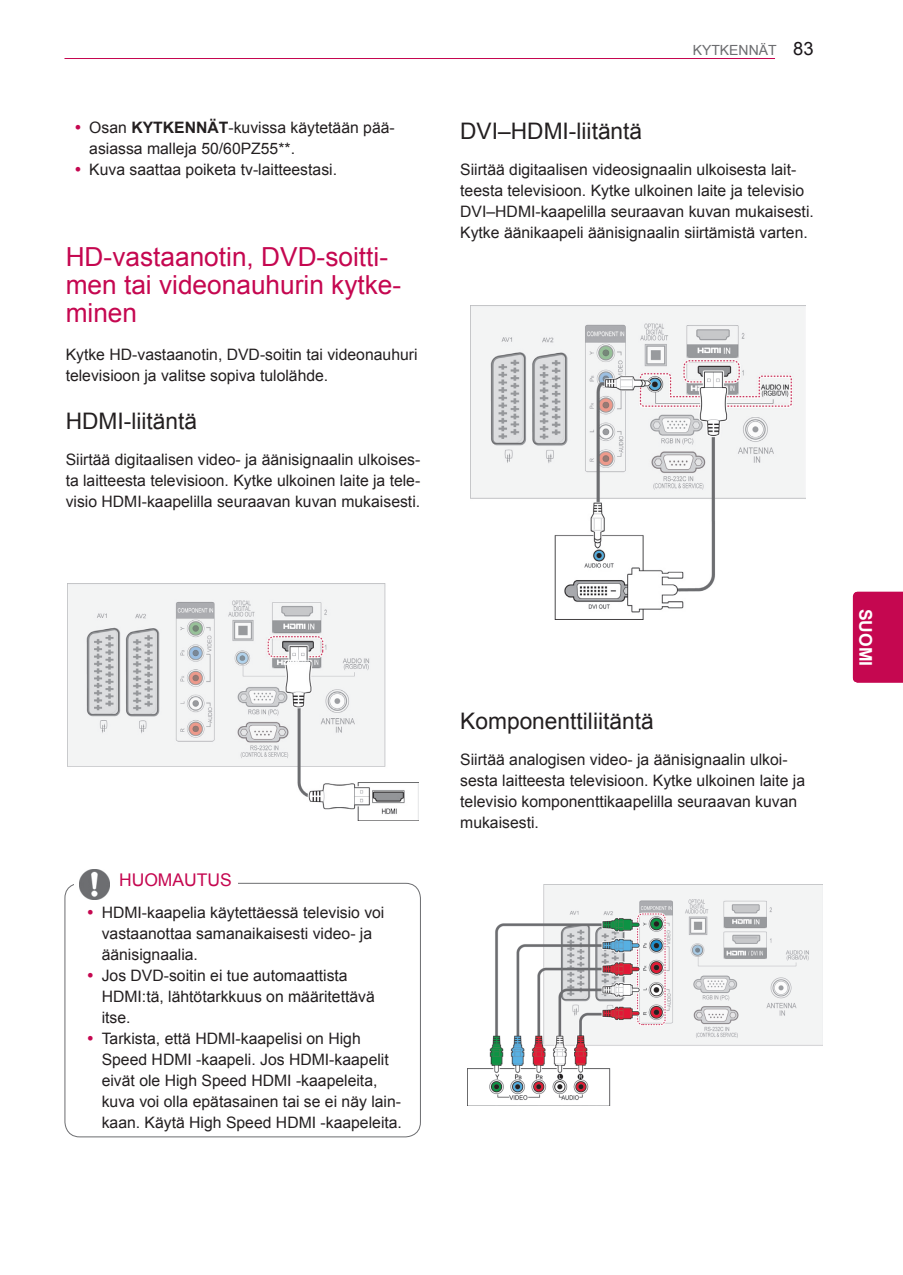
<style>
.page{position:relative;width:903px;height:1275px;background:#fff}
.page>*{position:absolute;margin:0;border:0;box-sizing:border-box;transform-origin:0 0}
.Title-1{font:26.25px/28px "Arial";color:#c50750}
.Title-2{font:22.75px "Arial";color:#231f20}
.t1{font:700 21px "Arial";color:#fff}
.t2{font:18.38px "Arial";color:#1a161a}
.Title-warning{font:17.5px "Arial";color:#c50750}
.t3{font:700 17.5px "Arial";color:#fff}
.Body{font:15.75px/21px "Arial";color:#231f20}
.Body-Bullet{font:15.75px/21px "Arial";color:#231f20}
.t4{font:14px "Arial";color:#6c6d70}
.s1{font-weight:700}
</style>
<div class="page">
<hr style="left:64px;top:58px;width:711px;height:1px;background:#c50750">
<div style="left:853px;top:592px;width:50px;height:90px;background:#c50750"></div>
<div style="left:64px;top:883px;width:357px;height:254px;border:1px solid #6c6d70;border-radius:15px"></div>
<div style="left:109px;top:871px;width:128px;height:30px;background:#fff"></div>
<div style="left:74px;top:869px;width:37px;height:30px;background:#fff"></div>
<img style="left:79px;top:869px;width:30px;height:30px">
<img style="left:68px;top:583px;width:350px;height:237px">
<img style="left:470px;top:305px;width:335px;height:314px">
<img style="left:468px;top:884px;width:354px;height:221px">
<p class="Body-Bullet" style="left:89px;top:117px;width:307px">Osan <span class="s1">KYTKENNÄT</span>-kuvissa käytetään pää&shy;asiassa malleja 50/60PZ55**.</p>
<p class="Body-Bullet" style="left:89px;top:159px;width:249px">Kuva saattaa poiketa tv-laitteestasi.</p>
<p class="Title-1" style="left:66px;top:243px;width:337px">HD-vastaanotin, DVD-soitti&shy;men tai videonauhurin kytke&shy;minen</p>
<p class="Body" style="left:66px;top:345px;width:353px">Kytke HD-vastaanotin, DVD-soitin tai videonauhuri televisioon ja valitse sopiva tulolähde.</p>
<p class="Title-2" style="left:66px;top:407px;width:133px">HDMI-liitäntä</p>
<p class="Body" style="left:66px;top:449px;width:356px;text-align:justify">Siirtää digitaalisen video- ja äänisignaalin ulkoises&shy;ta laitteesta televisioon. Kytke ulkoinen laite ja tele&shy;visio HDMI-kaapelilla seuraavan kuvan mukaisesti.</p>
<p class="t4" style="left:693px;top:41px;width:86px">KYTKENNÄT</p>
<p class="t2" style="left:793px;top:37px;width:22px">83</p>
<p class="Title-2" style="left:460px;top:116px;width:184px">DVI–HDMI-liitäntä</p>
<p class="Body" style="left:460px;top:159px;width:355px">Siirtää digitaalisen videosignaalin ulkoisesta lait&shy;teesta televisioon. Kytke ulkoinen laite ja televisio DVI–HDMI-kaapelilla seuraavan kuvan mukaisesti.<br>Kytke äänikaapeli äänisignaalin siirtämistä varten.</p>
<p class="Title-warning" style="left:119px;top:869px;width:114px">HUOMAUTUS</p>
<p class="Body-Bullet" style="left:102px;top:902px;width:284px">HDMI-kaapelia käytettäessä televisio voi vastaanottaa samanaikaisesti video- ja äänisignaalia.</p>
<p class="Body-Bullet" style="left:102px;top:965px;width:275px">Jos DVD-soitin ei tue automaattista<br>HDMI:tä, lähtötarkkuus on määritettävä itse.</p>
<p class="Body-Bullet" style="left:102px;top:1028px;width:302px">Tarkista, että HDMI-kaapelisi on High Speed HDMI -kaapeli. Jos HDMI-kaapelit eivät ole High Speed HDMI -kaapeleita, kuva voi olla epätasainen tai se ei näy lain&shy;kaan. Käytä High Speed HDMI -kaapeleita.</p>
<p class="Title-2" style="left:460px;top:706px;width:195px">Komponenttiliitäntä</p>
<p class="Body" style="left:460px;top:749px;width:346px">Siirtää analogisen video- ja äänisignaalin ulkoi&shy;sesta laitteesta televisioon. Kytke ulkoinen laite ja televisio komponenttikaapelilla seuraavan kuvan mukaisesti.</p>
<p class="t3" style="left:877px;top:609px;width:59px;rotate:90deg">SUOMI</p>
<h3 class="t1" style="left:880px;top:628px;width:20px;rotate:90deg">FI</h3>
</div>
